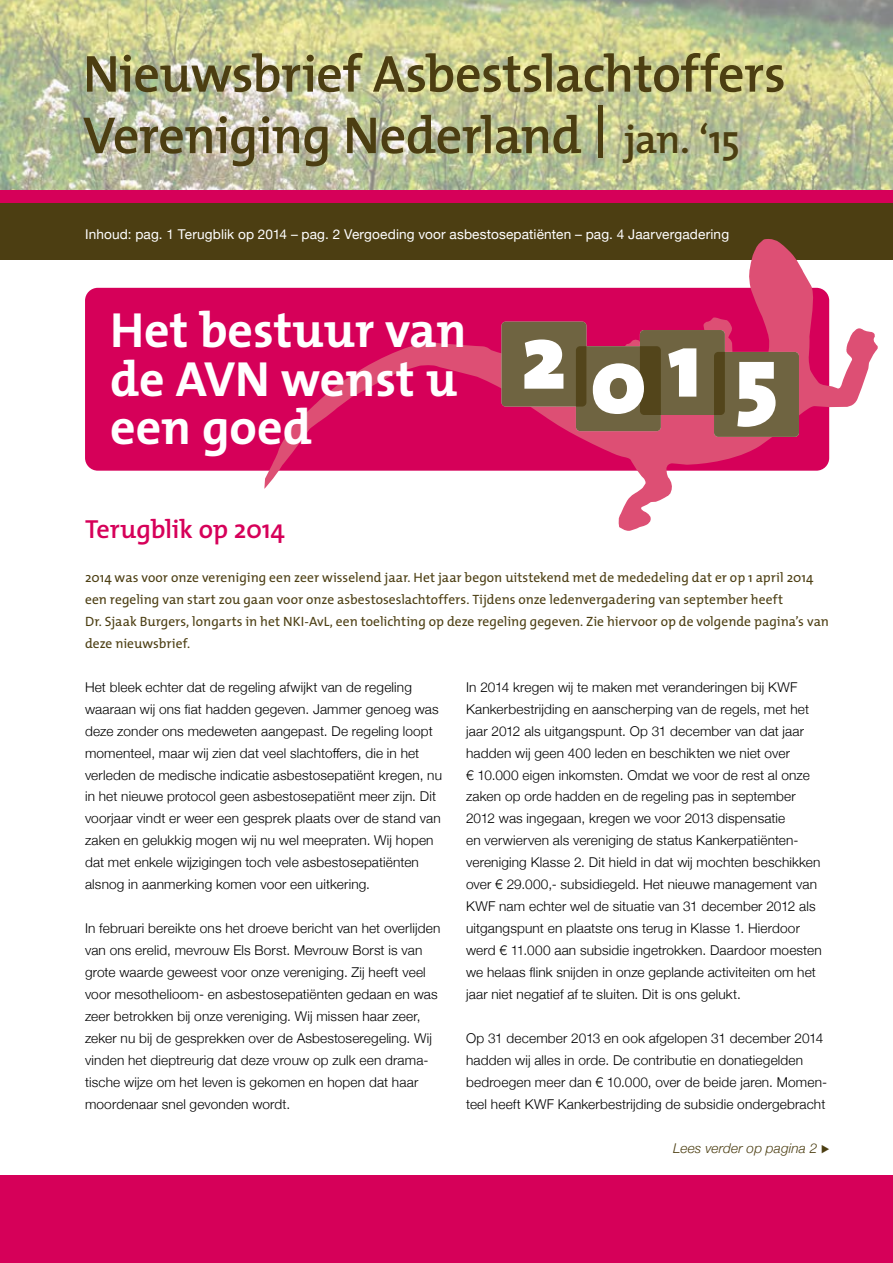
<style>
.page{position:relative;width:893px;height:1263px;background:#fff}
.page>*{position:absolute;margin:0;border:0;box-sizing:border-box;transform-origin:0 0}
.t1{font:600 52.5px/61.5px "The Mix";letter-spacing:-.015em;color:#4c3e12}
.t2{font:700 49.65px/48.6px "The Mix";color:#fff}
.t3{font:600 26.25px "The Mix";letter-spacing:-.015em;color:#d60059}
.t4{font:300 13.5px/22px "Helvetica Neue";letter-spacing:.01em;color:#000}
.t5{font:13.5px/22px "The Mix";color:#4c3e12}
.t6{font:13.5px "Helvetica Neue";letter-spacing:.01em;color:#fff}
.t7{font:italic 300 13.5px "Helvetica Neue";letter-spacing:.01em;color:#4c3e12}
.s1{font-size:40.5px}
.s2{font-family:"Proxima Nova";font-weight:400;font-style:normal}
</style>
<div class="page">
<div style="left:0;top:1175px;width:893px;height:88px;background:#d60059"></div>
<div style="left:0;top:196px;width:893px;height:63px;background:#4c3e12"></div>
<img style="left:0;top:0;width:893px;height:190px">
<div style="left:0;top:190px;width:893px;height:12px;background:#d60059"></div>
<div style="left:85px;top:288px;width:744px;height:183px;background:#d60059;border-radius:13px"></div>
<svg style="left:264px;top:239px;width:615px;height:292px"></svg>
<div style="left:640px;top:330px;width:85px;height:85px;background:#6f6441;border-radius:4px"></div>
<svg style="left:714px;top:352px;width:85px;height:85px;background:#6b5f3b"></svg>
<div style="left:501px;top:322px;width:85px;height:85px;background:#6f6441;border-radius:4px"></div>
<svg style="left:576px;top:346px;width:85px;height:85px;background:#645732"></svg>
<svg style="left:668px;top:348px;width:28px;height:49px"></svg>
<svg style="left:737px;top:362px;width:39px;height:65px;background:#d4d1c7"></svg>
<svg style="left:524px;top:339px;width:39px;height:50px"></svg>
<svg style="left:593px;top:363px;width:51px;height:51px;background:#d1cdc2"></svg>
<h1 class="t1" style="left:83px;top:44px;width:704px">Nieuwsbrief Asbestslachtoffers<br>Vereniging Nederland | <span class="s1">jan. ‘15</span></h1>
<p class="t6" style="left:85px;top:224px;width:646px">Inhoud: pag. 1 Terugblik op 2014 – pag. 2 Vergoeding voor asbestosepatiënten – pag. 4 Jaarvergadering</p>
<h2 class="t2" style="left:110px;top:306px;width:358px">Het bestuur van de AVN wenst u een goed</h2>
<h3 class="t3" style="left:85px;top:512px;width:201px">Terugblik op 2014</h3>
<p class="t5" style="left:85px;top:566px;width:745px">2014 was voor onze vereniging een zeer wisselend jaar. Het jaar begon uitstekend met de mededeling dat er op 1 april 2014 een regeling van start zou gaan voor onze asbestoseslachtoffers. Tijdens onze ledenvergadering van september heeft<br>Dr. Sjaak Burgers, longarts in het NKI-AvL, een toelichting op deze regeling gegeven. Zie hiervoor op de volgende pagina’s van deze nieuwsbrief.</p>
<p class="t4" style="left:85px;top:675px;width:358px">Het bleek echter dat de regeling afwijkt van de regeling waaraan wij ons fiat hadden gegeven. Jammer genoeg was deze zonder ons medeweten aangepast. De regeling loopt momenteel, maar wij zien dat veel slachtoffers, die in het verleden de medische indicatie asbestosepatiënt kregen, nu in het nieuwe protocol geen asbestosepatiënt meer zijn. Dit voorjaar vindt er weer een gesprek plaats over de stand van zaken en gelukkig mogen wij nu wel meepraten. Wij hopen dat met enkele wijzigingen toch vele asbestosepatiënten alsnog in aanmerking komen voor een uitkering.</p>
<p class="t4" style="left:85px;top:916px;width:357px">In februari bereikte ons het droeve bericht van het overlijden van ons erelid, mevrouw Els Borst. Mevrouw Borst is van grote waarde geweest voor onze vereniging. Zij heeft veel voor mesothelioom- en asbestosepatiënten gedaan en was zeer betrokken bij onze vereniging. Wij missen haar zeer, zeker nu bij de gesprekken over de Asbestoseregeling. Wij vinden het dieptreurig dat deze vrouw op zulk een drama&shy;tische wijze om het leven is gekomen en hopen dat haar moordenaar snel gevonden wordt.</p>
<p class="t4" style="left:466px;top:675px;width:357px">In 2014 kregen wij te maken met veranderingen bij KWF Kankerbestrijding en aanscherping van de regels, met het jaar 2012 als uitgangspunt. Op 31 december van dat jaar hadden wij geen 400 leden en beschikten we niet over<br>€ 10.000 eigen inkomsten. Omdat we voor de rest al onze zaken op orde hadden en de regeling pas in september 2012 was ingegaan, kregen we voor 2013 dispensatie<br>en verwierven als vereniging de status Kankerpatiënten&shy;vereniging Klasse 2. Dit hield in dat wij mochten beschikken over € 29.000,- subsidiegeld. Het nieuwe management van KWF nam echter wel de situatie van 31 december 2012 als uitgangspunt en plaatste ons terug in Klasse 1. Hierdoor werd € 11.000 aan subsidie ingetrokken. Daardoor moesten we helaas flink snijden in onze geplande activiteiten om het jaar niet negatief af te sluiten. Dit is ons gelukt.</p>
<p class="t4" style="left:466px;top:1026px;width:363px">Op 31 december 2013 en ook afgelopen 31 december 2014 hadden wij alles in orde. De contributie en donatiegelden bedroegen meer dan € 10.000, over de beide jaren. Momen&shy;teel heeft KWF Kankerbestrijding de subsidie ondergebracht</p>
<p class="t7" style="left:673px;top:1138px;width:158px">Lees verder op pagina 2 <span class="s2">⊲</span></p>
</div>
